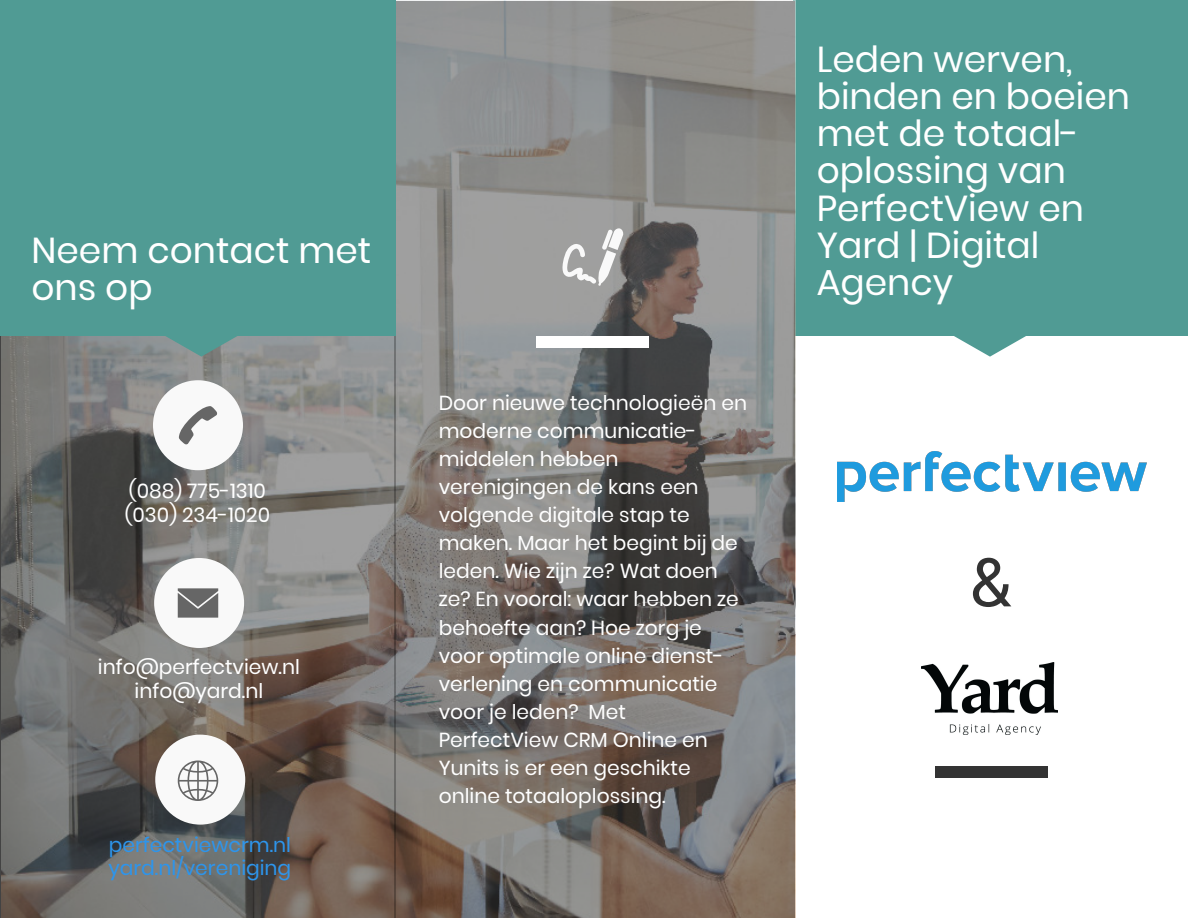
<style>
.page{position:relative;width:1188px;height:918px;background:#fff}
.page>*{position:absolute;margin:0;border:0;box-sizing:border-box;transform-origin:0 0}
.t1{font:67.5px "Roboto";color:#333}
.t2{font:36px/37.2px "Poppins";color:#fff}
.t3{font:20.25px/28.2px "Poppins";color:#fff}
.t4{font:20.25px/23.7px "Poppins";color:#2d95ec}
</style>
<div class="page">
<div style="left:793px;top:0;width:395px;height:335px;background:#509b94"></div>
<img style="left:1px;top:0;width:794px;height:918px">
<svg style="left:951px;top:335px;width:78px;height:22px"></svg>
<div style="left:153px;top:380px;width:90px;height:90px;background:#f9f9f9;border-radius:50%"></div>
<div style="left:154px;top:558px;width:90px;height:90px;background:#f9f9f9;border-radius:50%"></div>
<div style="left:155px;top:735px;width:90px;height:90px;background:#f9f9f9;border-radius:50%"></div>
<hr style="left:395px;top:0;width:1px;height:918px;background:#000;opacity:.25">
<div style="left:0;top:0;width:396px;height:335px;background:#509b94"></div>
<svg style="left:162px;top:335px;width:79px;height:22px;background:#709592"></svg>
<svg style="left:179px;top:406px;width:38px;height:38px"></svg>
<svg style="left:178px;top:588px;width:40px;height:30px"></svg>
<svg style="left:178px;top:760px;width:40px;height:41px"></svg>
<div style="left:935px;top:766px;width:112px;height:11px;background:#333"></div>
<div style="left:537px;top:336px;width:112px;height:12px;background:#fff"></div>
<svg style="left:562px;top:228px;width:61px;height:58px"></svg>
<img style="left:837px;top:451px;width:309px;height:51px">
<img style="left:921px;top:663px;width:137px;height:71px">
<h2 class="t2" style="left:32px;top:232px;width:341px">Neem contact met ons op</h2>
<p class="t3" style="left:125px;top:480px;width:147px;line-height:23.7px">(088) 775-1310 (030) 234-1020</p>
<p class="t3" style="left:98px;top:655px;width:203px;line-height:23.7px;text-align:center">info@perfectview.nl info@yard.nl</p>
<p class="t4" style="left:108px;top:833px;width:184px">perfectviewcrm.nl yard.nl/vereniging</p>
<p class="t3" style="left:439px;top:388px;width:310px">Door nieuwe technologieën en moderne communicatie&shy;middelen hebben verenigingen de kans een volgende digitale stap te maken. Maar het begint bij de leden. Wie zijn ze? Wat doen ze? En vooral: waar hebben ze behoefte aan? Hoe zorg je voor optimale online dienst&shy;verlening en communicatie voor je leden? Met<br>PerfectView CRM Online en<br>Yunits is er een geschikte online totaaloplossing.</p>
<h2 class="t2" style="left:817px;top:41px;width:315px">Leden werven, binden en boeien met de totaal&shy;oplossing van<br>PerfectView en<br>Yard | Digital<br>Agency</h2>
<h1 class="t1" style="left:970px;top:535px;width:43px">&amp;</h1>
</div>
